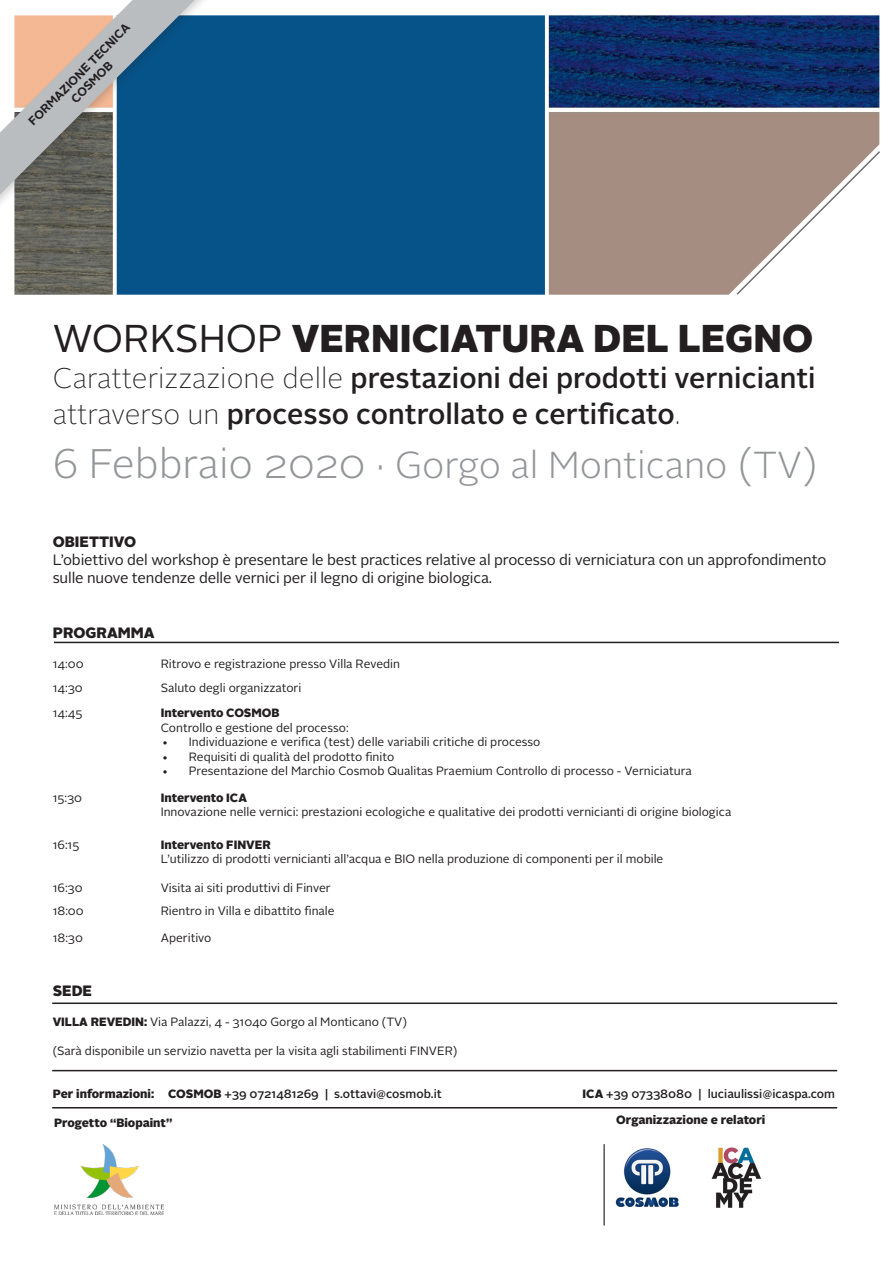
<style>
.page{position:relative;width:893px;height:1263px;background:#fff}
.page>*{position:absolute;margin:0;border:0;box-sizing:border-box;transform-origin:0 0}
.t1{font:900 38.7px "Alright Sans";color:#231f20}
.t2{font:300 37.5px "Alright Sans";color:#939598}
.t3{font:500 28.5px/36px "Alright Sans";color:#231f20}
.t4{font:15px/18px "Alright Sans";letter-spacing:-.01em;color:#231f20}
.t5{font:900 15px "Alright Sans";color:#231f20}
.t6{font:12px "Alright Sans";color:#231f20}
.t7{font:500 12px "Alright Sans";color:#231f20}
.t8{font:900 12px "Alright Sans";color:#231f20}
.t9{font:700 12px "Alright Sans";color:#231f20}
.s1{font-weight:400}
.s2{font-weight:100}
.s3{font-size:41.25px}
.s4{font-weight:900}
</style>
<div class="page">
<img style="left:403px;top:15px;width:476px;height:280px">
<svg style="left:735px;top:150px;width:145px;height:145px"></svg>
<hr style="left:604px;top:1144px;width:1px;height:81px;background:#000">
<hr style="left:54px;top:642px;width:785px;height:1px;background:#231f20">
<hr style="left:52px;top:1070px;width:785px;height:1px;background:#231f20">
<hr style="left:52px;top:1002px;width:785px;height:2px;background:#231f20">
<hr style="left:52px;top:1107px;width:785px;height:1px;background:#231f20">
<img style="left:615px;top:1148px;width:64px;height:58px">
<img style="left:711px;top:1148px;width:51px;height:60px">
<div style="left:0;top:0;width:403px;height:429px;background:#231f20;opacity:.2"></div>
<svg style="left:0;top:0;width:392px;height:419px"></svg>
<img style="left:54px;top:1144px;width:110px;height:70px">
<p class="t9" style="left:25px;top:117px;width:139px;rotate:-45deg">FORMAZIONE TECNICA</p>
<p class="t9" style="left:67px;top:95px;width:55px;rotate:-45deg">COSMOB</p>
<p class="t1" style="left:53px;top:310px;width:762px"><span class="s1">WORKSHOP</span> VERNICIATURA DEL LEGNO</p>
<p class="t3" style="left:53px;top:360px;width:764px"><span class="s2">Caratterizzazione delle</span> prestazioni dei prodotti vernicianti <span class="s2">attraverso un</span> processo controllato e certificato<span class="s2">.</span></p>
<p class="t2" style="left:53px;top:439px;width:766px"><span class="s3">6 Febbraio 2020 ·</span> Gorgo al Monticano <span class="s3">(</span>TV<span class="s3">)</span></p>
<p class="t4" style="left:53px;top:533px;width:775px"><span class="s4">OBIETTIVO<br></span>L’obiettivo del workshop è presentare le best practices relative al processo di verniciatura con un approfondimento sulle nuove tendenze delle vernici per il legno di origine biologica.</p>
<p class="t5" style="left:53px;top:622px;width:103px">PROGRAMMA</p>
<p class="t6" style="left:53px;top:655px;width:32px">14:00</p>
<p class="t6" style="left:161px;top:655px;width:241px">Ritrovo e registrazione presso Villa Revedin</p>
<p class="t6" style="left:53px;top:680px;width:32px">14:30</p>
<p class="t6" style="left:161px;top:680px;width:142px">Saluto degli organizzatori</p>
<p class="t6" style="left:53px;top:705px;width:31px">14:45</p>
<p class="t8" style="left:161px;top:704px;width:121px">Intervento COSMOB</p>
<p class="t6" style="left:161px;top:719px;width:189px">Controllo e gestione del processo:</p>
<p class="t6" style="left:162px;top:734px;width:380px">• Individuazione e verifica (test) delle variabili critiche di processo</p>
<p class="t6" style="left:162px;top:748px;width:234px">• Requisiti di qualità del prodotto finito</p>
<p class="t6" style="left:162px;top:763px;width:531px">• Presentazione del Marchio Cosmob Qualitas Praemium Controllo di processo - Verniciatura</p>
<p class="t6" style="left:53px;top:790px;width:31px">15:30</p>
<p class="t8" style="left:161px;top:789px;width:88px">Intervento ICA</p>
<p class="t6" style="left:161px;top:804px;width:572px">Innovazione nelle vernici: prestazioni ecologiche e qualitative dei prodotti vernicianti di origine biologica</p>
<p class="t6" style="left:53px;top:836px;width:28px">16:15</p>
<p class="t8" style="left:161px;top:836px;width:112px">Intervento FINVER</p>
<p class="t6" style="left:161px;top:851px;width:504px">L’utilizzo di prodotti vernicianti all’acqua e BIO nella produzione di componenti per il mobile</p>
<p class="t6" style="left:53px;top:880px;width:31px">16:30</p>
<p class="t6" style="left:161px;top:880px;width:171px">Visita ai siti produttivi di Finver</p>
<p class="t6" style="left:53px;top:903px;width:33px">18:00</p>
<p class="t6" style="left:161px;top:903px;width:175px">Rientro in Villa e dibattito finale</p>
<p class="t6" style="left:53px;top:930px;width:32px">18:30</p>
<p class="t6" style="left:161px;top:930px;width:52px">Aperitivo</p>
<p class="t5" style="left:53px;top:980px;width:41px">SEDE</p>
<p class="t6" style="left:53px;top:1013px;width:356px"><span class="s4">VILLA REVEDIN:</span> Via Palazzi, 4 - 31040 Gorgo al Monticano (TV)</p>
<p class="t6" style="left:53px;top:1042px;width:406px">(Sarà disponibile un servizio navetta per la visita agli stabilimenti FINVER)</p>
<p class="t7" style="left:53px;top:1085px;width:391px"><span class="s4">Per informazioni: COSMOB</span> +39 0721481269 | s.ottavi@cosmob.it</p>
<p class="t7" style="left:583px;top:1085px;width:254px"><span class="s4">ICA</span> +39 07338080 | luciaulissi@icaspa.com</p>
<p class="t8" style="left:54px;top:1114px;width:120px">Progetto “Biopaint”</p>
<p class="t8" style="left:616px;top:1111px;width:151px">Organizzazione e relatori</p>
</div>
